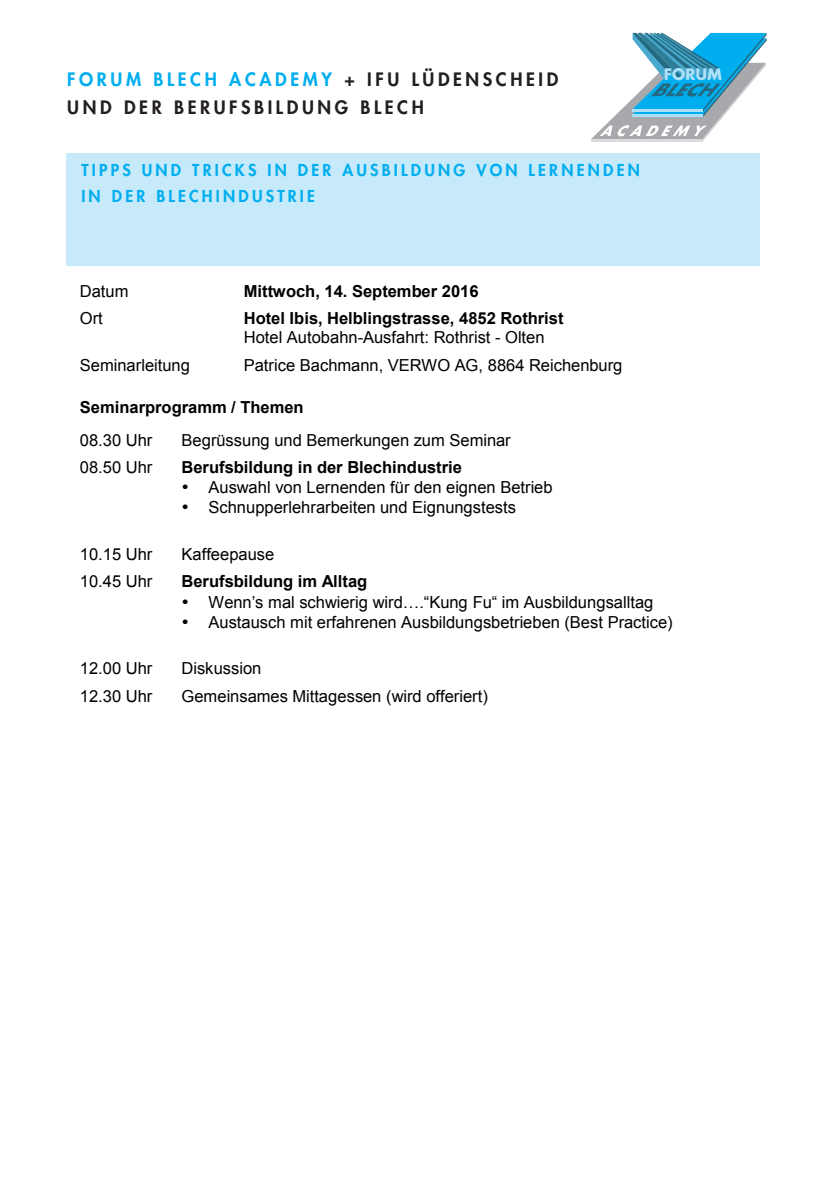
<style>
.page{position:relative;width:828px;height:1191px;background:#fff}
.page>*{position:absolute;margin:0;border:0;box-sizing:border-box;transform-origin:0 0}
.t1{font:800 18px/28px "Futura";letter-spacing:.2em;color:#231f20}
.t2{font:16.6px "Arial";color:#000}
.t3{font:700 16.6px "Arial";color:#000}
.t4{font:800 16px/26px "Futura";letter-spacing:.2em;color:#00aeef}
.s1{color:#00aeef}
</style>
<div class="page">
<svg style="left:591px;top:33px;width:175px;height:108px"></svg>
<div style="left:66px;top:153px;width:694px;height:113px;background:#c6eafa"></div>
<p class="t1" style="left:67px;top:66px;width:492px"><span class="s1">FORUM BLECH ACA DEMY</span> + IF U LÜDENSCHEID<br>UND DER BERUF SBI LDUNG BLECH</p>
<p class="t4" style="left:81px;top:157px;width:560px">TI PPS UND TRICKS IN DER AUSBI LDUNG VON LERNENDEN<br>IN DER BLECHINDUSTRIE</p>
<p class="t2" style="left:80px;top:280px;width:50px">Datum</p>
<p class="t3" style="left:244px;top:280px;width:236px">Mittwoch, 14. September 2016</p>
<p class="t2" style="left:80px;top:307px;width:24px">Ort</p>
<p class="t3" style="left:244px;top:307px;width:321px">Hotel Ibis, Helblingstrasse, 4852 Rothrist</p>
<p class="t2" style="left:244px;top:327px;width:302px">Hotel Autobahn-Ausfahrt: Rothrist - Olten</p>
<p class="t2" style="left:80px;top:354px;width:112px">Seminarleitung</p>
<p class="t2" style="left:244px;top:354px;width:380px">Patrice Bachmann, VERWO AG, 8864 Reichenburg</p>
<p class="t3" style="left:80px;top:396px;width:225px">Seminarprogramm / Themen</p>
<p class="t2" style="left:80px;top:429px;width:74px">08.30 Uhr</p>
<p class="t2" style="left:181px;top:429px;width:331px">Begrüssung und Bemerkungen zum Seminar</p>
<p class="t2" style="left:80px;top:456px;width:74px">08.50 Uhr</p>
<p class="t3" style="left:181px;top:456px;width:282px">Berufsbildung in der Blechindustrie</p>
<p class="t2" style="left:181px;top:477px;width:373px">• Auswahl von Lernenden für den eignen Betrieb</p>
<p class="t2" style="left:181px;top:497px;width:336px">• Schnupperlehrarbeiten und Eignungstests</p>
<p class="t2" style="left:80px;top:543px;width:74px">10.15 Uhr</p>
<p class="t2" style="left:181px;top:543px;width:94px">Kaffeepause</p>
<p class="t2" style="left:80px;top:571px;width:74px">10.45 Uhr</p>
<p class="t3" style="left:181px;top:570px;width:187px">Berufsbildung im Alltag</p>
<p class="t2" style="left:181px;top:591px;width:473px">• Wenn’s mal schwierig wird….“Kung Fu“ im Ausbildungsalltag</p>
<p class="t2" style="left:181px;top:611px;width:493px">• Austausch mit erfahrenen Ausbildungsbetrieben (Best Practice)</p>
<p class="t2" style="left:80px;top:657px;width:74px">12.00 Uhr</p>
<p class="t2" style="left:181px;top:657px;width:81px">Diskussion</p>
<p class="t2" style="left:80px;top:685px;width:74px">12.30 Uhr</p>
<p class="t2" style="left:181px;top:685px;width:308px">Gemeinsames Mittagessen (wird offeriert)</p>
</div>
